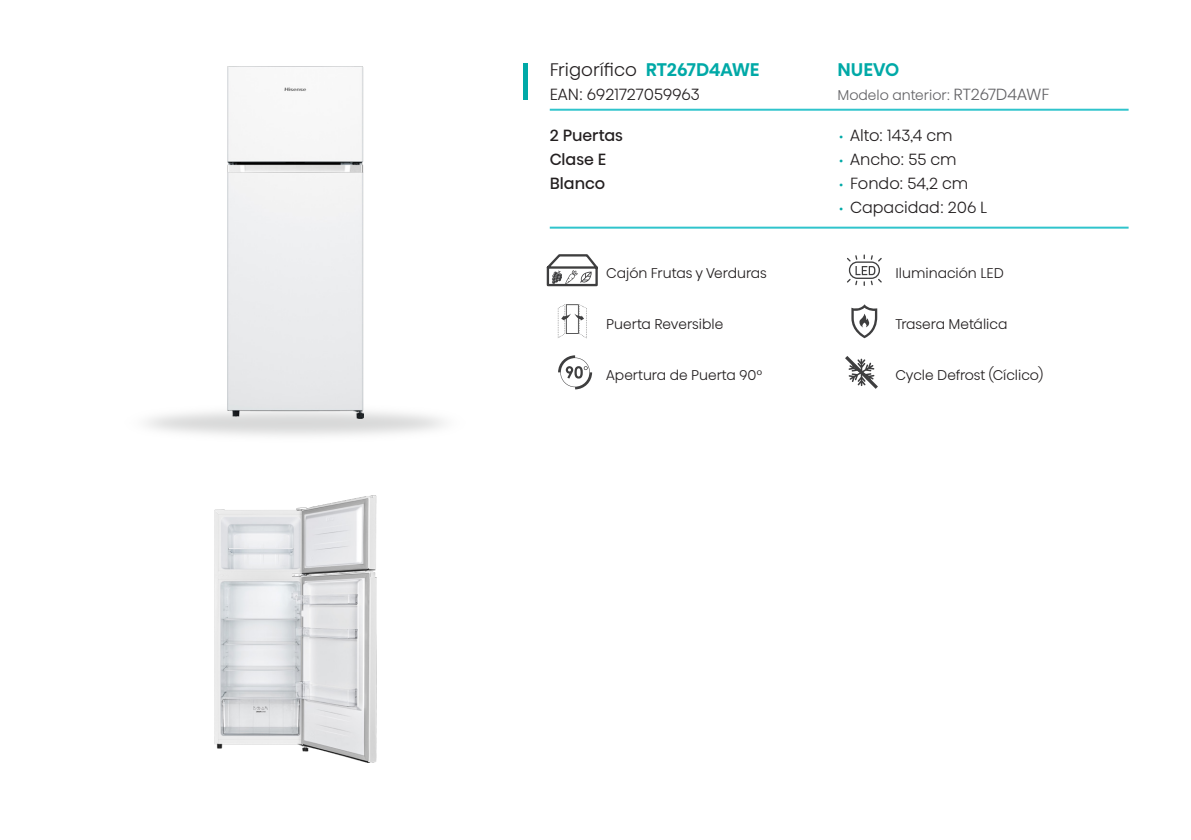
<style>
.page{position:relative;width:1191px;height:840px;background:#fff}
.page>*{position:absolute;margin:0;border:0;box-sizing:border-box;transform-origin:0 0}
.t1{font:300 18px "Hisense Alfabet";color:#231f20}
.t2{font:500 18px "Hisense Alfabet";color:#00a9a7}
.t3{font:300 16px "Hisense Alfabet";color:#231f20}
.t4{font:16px/24px "Hisense Alfabet";color:#231f20}
.t5{font:300 14px "Hisense Alfabet";color:#231f20}
.t6{font:300 14px "Hisense Alfabet";color:#636366}
.s1{font-weight:500;color:#00a9a7}
.s2{font-size:12px;color:#00a9a7}
.s3{font-size:16px}
</style>
<div class="page">
<svg style="left:546px;top:254px;width:52px;height:33px"></svg>
<svg style="left:847px;top:254px;width:34px;height:32px"></svg>
<svg style="left:558px;top:304px;width:29px;height:34px"></svg>
<svg style="left:851px;top:304px;width:26px;height:34px"></svg>
<svg style="left:558px;top:355px;width:34px;height:34px"></svg>
<svg style="left:845px;top:356px;width:33px;height:32px"></svg>
<img style="left:215px;top:495px;width:161px;height:266px">
<img style="left:146px;top:411px;width:298px;height:25px">
<div style="left:522px;top:63px;width:5px;height:36px;background:#00a9a7"></div>
<img style="left:227px;top:66px;width:137px;height:352px">
<hr style="left:550px;top:109px;width:578px;height:2px;background:#30c4cc">
<hr style="left:550px;top:226px;width:578px;height:2px;background:#30c4cc">
<p class="t1" style="left:550px;top:53px;width:211px">Frigorífico <span class="s1">RT267D4AWE</span></p>
<p class="t3" style="left:550px;top:80px;width:152px">EAN: 6921727059963</p>
<p class="t4" style="left:550px;top:121px;width:75px">2 Puertas<br>Clase E<br>Blanco</p>
<p class="t3" style="left:839px;top:120px;width:115px"><span class="s2">•</span> Alto: 143,4 cm</p>
<p class="t2" style="left:837px;top:57px;width:63px">NUEVO</p>
<p class="t6" style="left:837px;top:82px;width:213px">Modelo anterior: <span class="s3">RT267D4AWF</span></p>
<p class="t3" style="left:839px;top:144px;width:119px"><span class="s2">•</span> Ancho: 55 cm</p>
<p class="t3" style="left:839px;top:168px;width:131px"><span class="s2">•</span> Fondo: 54,2 cm</p>
<p class="t3" style="left:839px;top:192px;width:150px"><span class="s2">•</span> Capacidad: 206 L</p>
<p class="t5" style="left:606px;top:259px;width:162px">Cajón Frutas y Verduras</p>
<p class="t5" style="left:895px;top:259px;width:110px">Iluminación LED</p>
<p class="t5" style="left:606px;top:310px;width:119px">Puerta Reversible</p>
<p class="t5" style="left:895px;top:310px;width:113px">Trasera Metálica</p>
<p class="t5" style="left:606px;top:361px;width:158px">Apertura de Puerta 90°</p>
<p class="t5" style="left:895px;top:361px;width:149px">Cycle Defrost (Cíclico)</p>
</div>
